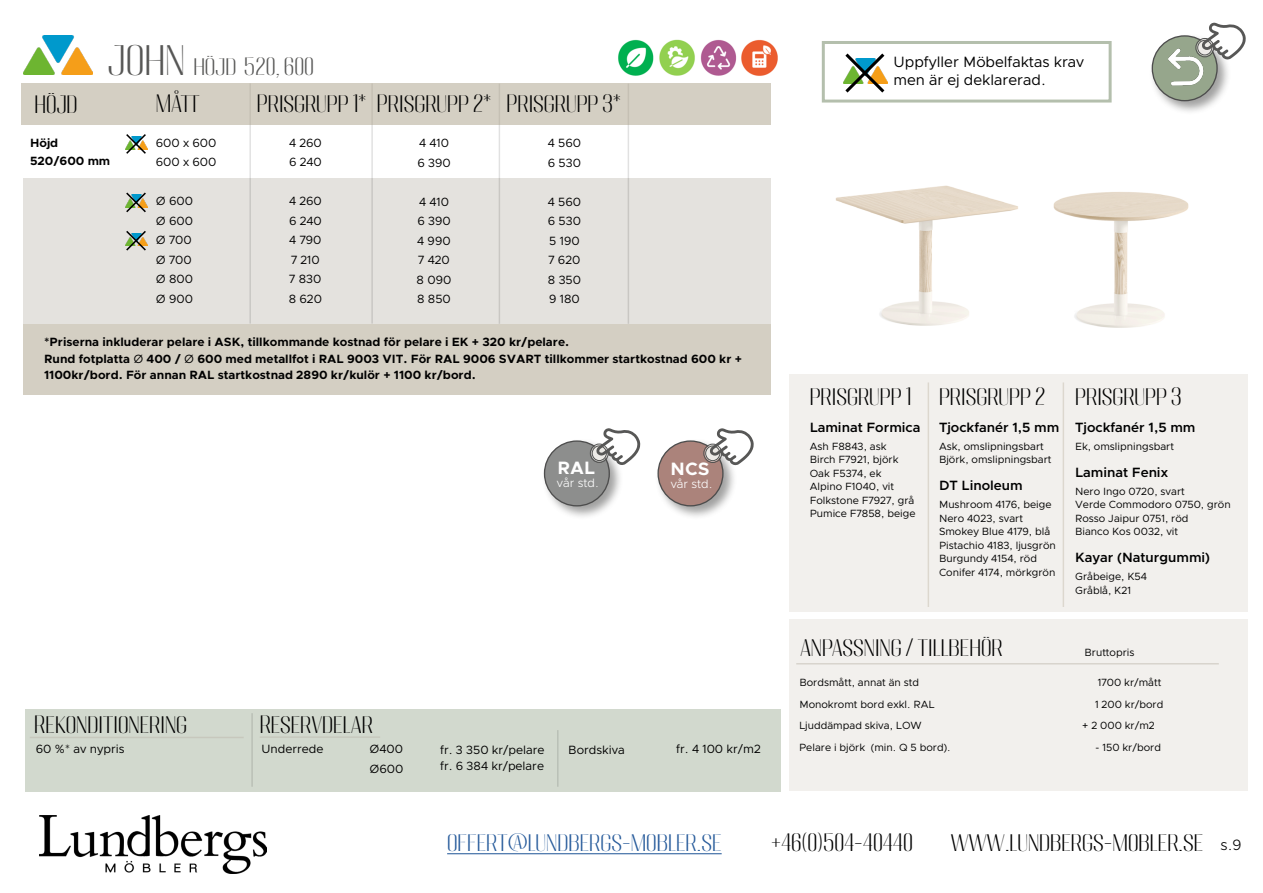
<style>
.page{position:relative;width:1263px;height:893px;background:#fff}
.page>*{position:absolute;margin:0;border:0;box-sizing:border-box;transform-origin:0 0}
.t1{font:300 21px "Migha";color:#000}
.t2{font:300 21px "Migha";color:#275b9b}
.t3{font:300 21px "Migha";color:#575756}
.t4{font:700 18px "Clarity City";color:#fff}
.t5{font:15px/18px "Clarity City";color:#000}
.t6{font:600 13.5px "Clarity City";color:#000}
.t7{font:700 12px/16.5px "Clarity City";color:#000}
.t8{font:12px/19.5px "Clarity City";color:#000}
.t9{font:300 12px "Clarity City";color:#fff}
.t10{font:10.5px/13.5px "Clarity City";color:#000}
.s1{font-size:37.5px}
.s2{font-weight:400}
.s3{font-family:"Clarity City";font-size:15px}
</style>
<div class="page">
<div style="left:23px;top:179px;width:748px;height:145px;background:#e4e2de"></div>
<hr style="left:249px;top:83px;width:2px;height:241px;background:#000">
<hr style="left:371px;top:83px;width:2px;height:241px;background:#000">
<hr style="left:499px;top:84px;width:1px;height:240px;background:#000">
<hr style="left:628px;top:84px;width:1px;height:240px;background:#000">
<div style="left:789px;top:619px;width:459px;height:172px;background:#f2f0ed"></div>
<hr style="left:796px;top:663px;width:423px;height:1px;background:#bdb8ad">
<div style="left:25px;top:709px;width:756px;height:82px;background:#d2d9ce"></div>
<hr style="left:30px;top:737px;width:214px;height:1px;background:#bdb8ad">
<hr style="left:251px;top:713px;width:2px;height:74px;background:#000">
<hr style="left:260px;top:736px;width:120px;height:2px;background:#bdb8ad">
<hr style="left:557px;top:730px;width:1px;height:57px;background:#000">
<div style="left:21px;top:83px;width:750px;height:42px;background:#d4cfc3"></div>
<img style="left:618px;top:39px;width:160px;height:37px">
<div style="left:23px;top:324px;width:748px;height:71px;background:#d4cfc3"></div>
<img style="left:23px;top:36px;width:69px;height:39px">
<hr style="left:447px;top:853px;width:275px;height:1px;background:#275b9b">
<img style="left:39px;top:816px;width:228px;height:57px">
<img style="left:835px;top:185px;width:183px;height:141px">
<img style="left:1053px;top:192px;width:136px;height:136px">
<svg style="left:125px;top:192px;width:23px;height:21px"></svg>
<svg style="left:125px;top:231px;width:23px;height:20px"></svg>
<svg style="left:125px;top:134px;width:23px;height:20px"></svg>
<div style="left:789px;top:374px;width:459px;height:238px;background:#f2f0ed"></div>
<hr style="left:1063px;top:382px;width:1px;height:225px;background:#aa9f87">
<hr style="left:928px;top:382px;width:1px;height:225px;background:#aa9f87">
<div style="left:541px;top:438px;width:82px;height:82px;background:#575756;opacity:.8"></div>
<div style="left:544px;top:441px;width:65px;height:65px;background:#8d8e8d;border-radius:50%"></div>
<div style="left:544px;top:440px;width:66px;height:66px;border:1px solid #000;border-radius:50%"></div>
<div style="left:655px;top:438px;width:82px;height:82px;background:#575756;opacity:.8"></div>
<div style="left:658px;top:441px;width:65px;height:65px;background:#ab837b;border-radius:50%"></div>
<div style="left:657px;top:440px;width:66px;height:66px;border:1px solid #000;border-radius:50%"></div>
<div style="left:1149px;top:33px;width:82px;height:82px;background:#575756;opacity:.8"></div>
<svg style="left:1152px;top:36px;width:65px;height:65px"></svg>
<div style="left:1152px;top:35px;width:66px;height:66px;border:1px solid #000;border-radius:50%"></div>
<img style="left:1162px;top:43px;width:47px;height:47px">
<svg style="left:843px;top:53px;width:45px;height:40px"></svg>
<svg style="left:588px;top:438px;width:35px;height:36px"></svg>
<svg style="left:702px;top:438px;width:35px;height:36px"></svg>
<svg style="left:1194px;top:33px;width:37px;height:36px"></svg>
<h1 class="t3" style="left:108px;top:52px;width:208px"><span class="s1">JOHN</span> HÖJD 520, 600</h1>
<h1 class="t1" style="left:35px;top:91px;width:45px">HÖJD</h1>
<h1 class="t1" style="left:156px;top:89px;width:46px">MÅTT</h1>
<h1 class="t1" style="left:257px;top:89px;width:366px">PRISGRUPP 1* PRISGRUPP 2* PRISGRUPP 3*</h1>
<p class="t7" style="left:30px;top:134px;width:82px;line-height:18px">Höjd<br>520/600 mm</p>
<p class="t8" style="left:156px;top:133px;width:62px">600 x 600<br>600 x 600</p>
<p class="t8" style="left:156px;top:191px;width:39px;text-align:justify">Ø 600<br>Ø 600<br>Ø 700<br>Ø 700<br>Ø 800<br>Ø 900</p>
<p class="t8" style="left:289px;top:133px;width:34px">4 260<br>6 240</p>
<p class="t8" style="left:289px;top:191px;width:35px">4 260<br>6 240<br>4 790<br>7 210<br>7 830<br>8 620</p>
<p class="t8" style="left:417px;top:133px;width:35px">4 410<br>6 390</p>
<p class="t8" style="left:417px;top:192px;width:36px">4 410<br>6 390<br>4 990<br>7 420<br>8 090<br>8 850</p>
<p class="t8" style="left:548px;top:133px;width:35px">4 560<br>6 530</p>
<p class="t8" style="left:548px;top:192px;width:35px;text-align:justify">4 560<br>6 530<br>5 190<br>7 620<br>8 350<br>9 180</p>
<p class="t7" style="left:44px;top:334px;width:699px">*Priserna inkluderar pelare i ASK, tillkommande kostnad för pelare i EK + 320 kr/pelare.<br>Rund fotplatta <span class="s2">Ø</span> 400 / <span class="s2">Ø</span> 600 med metallfot i RAL 9003 VIT. För RAL 9006 SVART tillkommer startkostnad 600 kr +<br>1100kr/bord. För annan RAL startkostnad 2890 kr/kulör + 1100 kr/bord.</p>
<h2 class="t4" style="left:557px;top:456px;width:39px">RAL</h2>
<p class="t9" style="left:557px;top:475px;width:43px">vår std.</p>
<h2 class="t4" style="left:671px;top:458px;width:40px">NCS</h2>
<p class="t9" style="left:671px;top:477px;width:43px">vår std.</p>
<h1 class="t1" style="left:34px;top:710px;width:154px">REKONDITIONERING</h1>
<h1 class="t1" style="left:260px;top:710px;width:115px">RESERVDELAR</h1>
<p class="t8" style="left:261px;top:739px;width:64px">Underrede</p>
<p class="t8" style="left:369px;top:739px;width:35px">Ø400<br>Ø600</p>
<p class="t8" style="left:440px;top:741px;width:106px;line-height:16.5px">fr. 3 350 kr/pelare fr. 6 384 kr/pelare</p>
<p class="t8" style="left:568px;top:740px;width:58px">Bordskiva</p>
<p class="t8" style="left:676px;top:740px;width:86px">fr. 4 100 kr/m2</p>
<p class="t8" style="left:36px;top:739px;width:90px">60 %* av nypris</p>
<h3 class="t5" style="left:893px;top:53px;width:192px">Uppfyller Möbelfaktas krav men är ej deklarerad.</h3>
<h1 class="t1" style="left:810px;top:382px;width:103px">PRISGRUPP 1</h1>
<p class="t6" style="left:810px;top:419px;width:112px">Laminat Formica</p>
<p class="t10" style="left:810px;top:440px;width:107px">Ash F8843, ask<br>Birch F7921, björk<br>Oak F5374, ek<br>Alpino F1040, vit<br>Folkstone F7927, grå<br>Pumice F7858, beige</p>
<h1 class="t1" style="left:939px;top:382px;width:108px">PRISGRUPP 2</h1>
<p class="t6" style="left:939px;top:419px;width:122px">Tjockfanér 1,5 mm</p>
<p class="t10" style="left:939px;top:440px;width:114px">Ask, omslipningsbart<br>Björk, omslipningsbart</p>
<p class="t6" style="left:939px;top:477px;width:85px">DT Linoleum</p>
<p class="t10" style="left:939px;top:498px;width:118px">Mushroom 4176, beige<br>Nero 4023, svart<br>Smokey Blue 4179, blå<br>Pistachio 4183, ljusgrön<br>Burgundy 4154, röd<br>Conifer 4174, mörkgrön</p>
<h1 class="t1" style="left:1075px;top:382px;width:108px">PRISGRUPP 3</h1>
<p class="t6" style="left:1075px;top:419px;width:122px">Tjockfanér 1,5 mm</p>
<p class="t10" style="left:1075px;top:440px;width:100px">Ek, omslipningsbart</p>
<p class="t6" style="left:1075px;top:464px;width:94px">Laminat Fenix</p>
<p class="t10" style="left:1075px;top:485px;width:157px">Nero Ingo 0720, svart<br>Verde Commodoro 0750, grön<br>Rosso Jaipur 0751, röd<br>Bianco Kos 0032, vit</p>
<p class="t6" style="left:1075px;top:549px;width:136px">Kayar (Naturgummi)</p>
<p class="t10" style="left:1075px;top:570px;width:73px">Gråbeige, K54<br>Gråblå, K21</p>
<h1 class="t1" style="left:800px;top:633px;width:204px">ANPASSNING / TILLBEHÖR</h1>
<p class="t10" style="left:1084px;top:645px;width:52px">Bruttopris</p>
<p class="t10" style="left:799px;top:676px;width:121px">Bordsmått, annat än std</p>
<p class="t10" style="left:1098px;top:676px;width:65px">1700 kr/mått</p>
<p class="t10" style="left:799px;top:697px;width:137px">Monokromt bord exkl. RAL</p>
<p class="t10" style="left:1095px;top:698px;width:70px">1 200 kr/bord</p>
<p class="t10" style="left:799px;top:718px;width:124px">Ljuddämpad skiva, LOW</p>
<p class="t10" style="left:1082px;top:718px;width:74px">+ 2 000 kr/m2</p>
<p class="t10" style="left:799px;top:741px;width:153px">Pelare i björk (min. Q 5 bord).</p>
<p class="t10" style="left:1095px;top:741px;width:68px">- 150 kr/bord</p>
<h1 class="t2" style="left:447px;top:828px;width:276px">OFFERT@LUNDBERGS-MOBLER.SE</h1>
<h1 class="t1" style="left:771px;top:828px;width:143px">+46(0)504-40440</h1>
<h1 class="t1" style="left:951px;top:828px;width:292px">WWW.LUNDBERGS-MOBLER.SE <span class="s3">s.9</span></h1>
</div>
